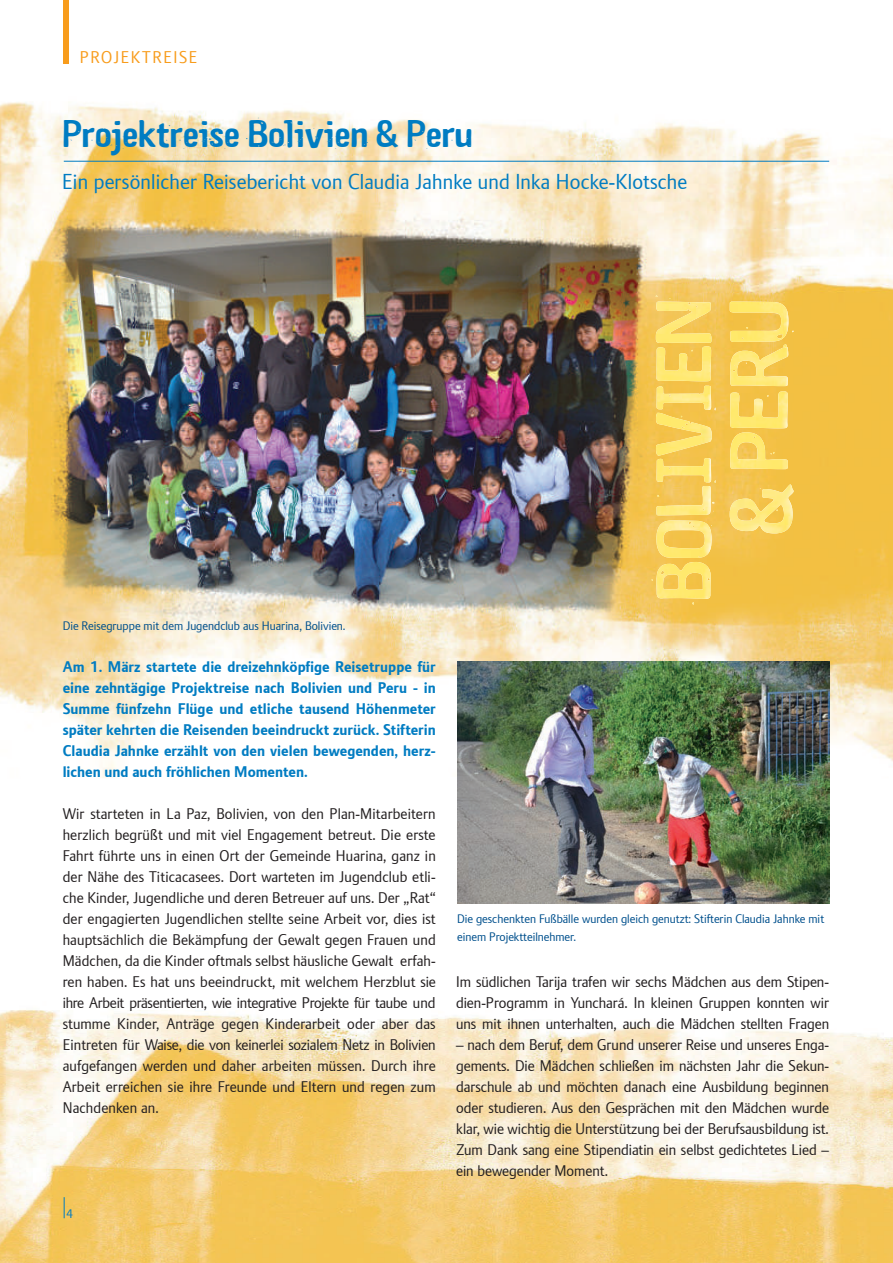
<style>
.page{position:relative;width:893px;height:1263px;background:#fff}
.page>*{position:absolute;margin:0;border:0;box-sizing:border-box;transform-origin:0 0}
.t1{font:36px "Plan Storytelling";letter-spacing:.01em;color:#007cc2}
.t2{font:21px "Plan";letter-spacing:.01em;color:#007cc2}
.t3{font:16.5px "Plan";letter-spacing:.1em;color:#f89c1c}
.t4{font:15px/21px "Plan";color:#231f20;text-align:justify}
.t5{font:700 15px/21px "Plan";color:#007cc2;text-align:justify}
.t6{font:12px/18px "Plan";color:#00508d}
.t7{font:12px "Plan";color:#007cc2}
</style>
<div class="page">
<img style="left:0;top:102px;width:893px;height:676px">
<img style="left:0;top:903px;width:893px;height:360px">
<img style="left:457px;top:661px;width:372px;height:242px">
<div style="left:64px;top:0;width:5px;height:63px;background:#f89c1c"></div>
<svg style="left:64px;top:1197px;width:1px;height:21px"></svg>
<hr style="left:64px;top:161px;width:765px;height:1px;background:#007cc2">
<img style="left:652px;top:562px;width:59px;height:42px">
<img style="left:656px;top:520px;width:56px;height:38px">
<img style="left:656px;top:486px;width:58px;height:29px">
<img style="left:656px;top:458px;width:59px;height:25px">
<img style="left:656px;top:413px;width:56px;height:43px">
<img style="left:656px;top:386px;width:59px;height:24px">
<img style="left:656px;top:346px;width:55px;height:35px">
<img style="left:656px;top:295px;width:55px;height:48px">
<img style="left:730px;top:432px;width:58px;height:37px">
<img style="left:730px;top:391px;width:58px;height:37px">
<img style="left:730px;top:348px;width:58px;height:38px">
<img style="left:730px;top:302px;width:64px;height:46px">
<img style="left:730px;top:484px;width:64px;height:49px">
<p class="t3" style="left:80px;top:51px;width:119px">PROJEKTREISE</p>
<h1 class="t1" style="left:62px;top:118px;width:412px">Projektreise Bolivien &amp; Peru</h1>
<h2 class="t2" style="left:62px;top:173px;width:627px">Ein persönlicher Reisebericht von Claudia Jahnke und Inka Hocke-Klotsche</h2>
<p class="t6" style="left:63px;top:618px;width:284px">Die Reisegruppe mit dem Jugendclub aus Huarina, Bolivien.</p>
<p class="t5" style="left:63px;top:656px;width:375px">Am 1. März startete die dreizehnköpfige Reisetruppe für eine zehntägige Projektreise nach Bolivien und Peru - in Summe fünfzehn Flüge und etliche tausend Höhenmeter später kehrten die Reisenden beeindruckt zurück. Stifterin Claudia Jahnke erzählt von den vielen bewegenden, herz&shy;lichen und auch fröhlichen Momenten.</p>
<p class="t4" style="left:63px;top:804px;width:374px">Wir starteten in La Paz, Bolivien, von den Plan-Mitarbeitern herzlich begrüßt und mit viel Engagement betreut. Die erste Fahrt führte uns in einen Ort der Gemeinde Huarina, ganz in der Nähe des Titicacasees. Dort warteten im Jugendclub etli&shy;che Kinder, Jugendliche und deren Betreuer auf uns. Der „Rat“ der engagierten Jugendlichen stellte seine Arbeit vor, dies ist hauptsächlich die Bekämpfung der Gewalt gegen Frauen und Mädchen, da die Kinder oftmals selbst häusliche Gewalt erfah&shy;ren haben. Es hat uns beeindruckt, mit welchem Herzblut sie ihre Arbeit präsentierten, wie integrative Projekte für taube und stumme Kinder, Anträge gegen Kinderarbeit oder aber das Eintreten für Waise, die von keinerlei sozialem Netz in Bolivien aufgefangen werden und daher arbeiten müssen. Durch ihre Arbeit erreichen sie ihre Freunde und Eltern und regen zum Nachdenken an.</p>
<p class="t7" style="left:67px;top:1209px;width:8px">4</p>
<p class="t6" style="left:457px;top:911px;width:369px">Die geschenkten Fußbälle wurden gleich genutzt: Stifterin Claudia Jahnke mit einem Projektteilnehmer.</p>
<p class="t4" style="left:456px;top:972px;width:374px">Im südlichen Tarija trafen wir sechs Mädchen aus dem Stipen&shy;dien-Programm in Yunchará. In kleinen Gruppen konnten wir uns mit ihnen unterhalten, auch die Mädchen stellten Fragen</p>
<p class="t4" style="left:456px;top:1035px;width:375px">– nach dem Beruf, dem Grund unserer Reise und unseres Enga&shy;gements. Die Mädchen schließen im nächsten Jahr die Sekun&shy;darschule ab und möchten danach eine Ausbildung beginnen oder studieren. Aus den Gesprächen mit den Mädchen wurde klar, wie wichtig die Unterstützung bei der Berufsausbildung ist.<br>Zum Dank sang eine Stipendiatin ein selbst gedichtetes Lied – ein bewegender Moment.</p>
</div>
